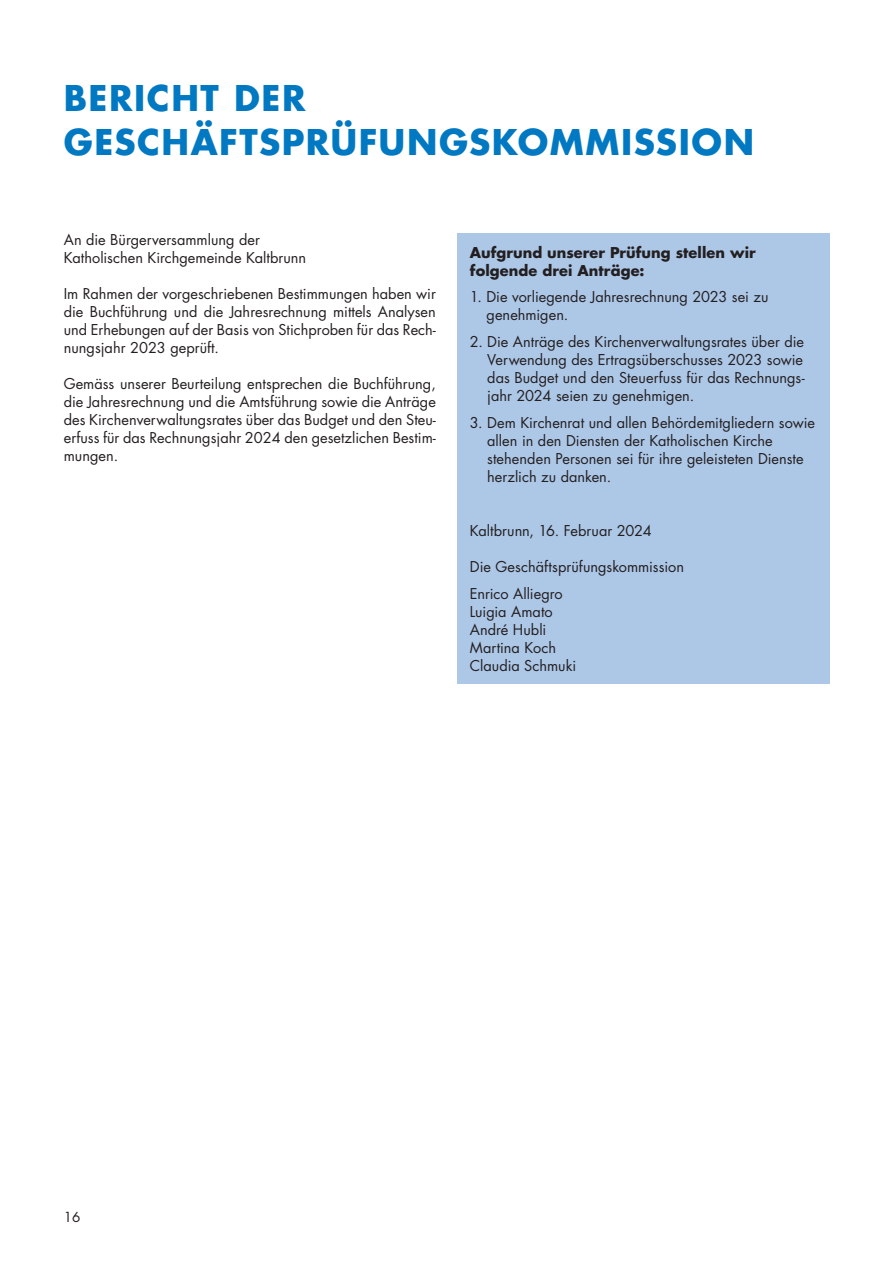
<style>
.page{position:relative;width:893px;height:1263px;background:#fff}
.page>*{position:absolute;margin:0;border:0;box-sizing:border-box;transform-origin:0 0}
.t1{font:700 34.5px/43.5px "Futura Std";letter-spacing:.045em;color:#0079c2}
.t2{font:14.55px/18px "Futura Std";color:#231f20}
.t3{font:700 14.55px/18px "Futura Std";letter-spacing:.005em;color:#231f20}
.t4{font:13.5px "Futura Std";color:#231f20}
</style>
<div class="page">
<div style="left:457px;top:234px;width:372px;height:450px;background:#adc7e7"></div>
<h1 class="t1" style="left:64px;top:76px;width:692px">BERICHT DER<br>GESCHÄFTSPRÜFUNGSKOMMISSION</h1>
<p class="t2" style="left:64px;top:231px;width:244px">An die Bürgerversammlung der<br>Katholischen Kirchgemeinde Kaltbrunn</p>
<p class="t2" style="left:64px;top:285px;width:374px;text-align:justify">Im Rahmen der vorgeschriebenen Bestimmungen haben wir die Buchführung und die Jahresrechnung mittels Analysen und Erhebungen auf der Basis von Stichproben für das Rech&shy;nungsjahr 2023 geprüft.</p>
<p class="t2" style="left:64px;top:375px;width:374px;text-align:justify">Gemäss unserer Beurteilung entsprechen die Buchführung, die Jahresrechnung und die Amtsführung sowie die Anträge des Kirchenverwaltungsrates über das Budget und den Steu&shy;erfuss für das Rechnungsjahr 2024 den gesetzlichen Bestim&shy;mungen.</p>
<p class="t3" style="left:470px;top:243px;width:287px">Aufgrund unserer Prüfung stellen wir folgende drei Anträge:</p>
<p class="t2" style="left:486px;top:288px;width:283px;text-indent:-17px">1. Die vorliegende Jahresrechnung 2023 sei zu genehmigen.</p>
<p class="t2" style="left:487px;top:333px;width:319px;text-indent:-17px">2. Die Anträge des Kirchenverwaltungsrates über die Verwendung des Ertragsüberschusses 2023 sowie das Budget und den Steuerfuss für das Rechnungs&shy;jahr 2024 seien zu genehmigen.</p>
<p class="t2" style="left:487px;top:414px;width:329px;text-indent:-17px">3. Dem Kirchenrat und allen Behördemitgliedern sowie allen in den Diensten der Katholischen Kirche stehenden Personen sei für ihre geleisteten Dienste herzlich zu danken.</p>
<p class="t2" style="left:470px;top:522px;width:184px">Kaltbrunn, 16. Februar 2024</p>
<p class="t2" style="left:470px;top:553px;width:216px;line-height:27px">Die Geschäftsprüfungskommission<br>Enrico Alliegro</p>
<p class="t2" style="left:470px;top:603px;width:108px">Luigia Amato<br>André Hubli<br>Martina Koch<br>Claudia Schmuki</p>
<p class="t4" style="left:64px;top:1208px;width:18px">16</p>
</div>
